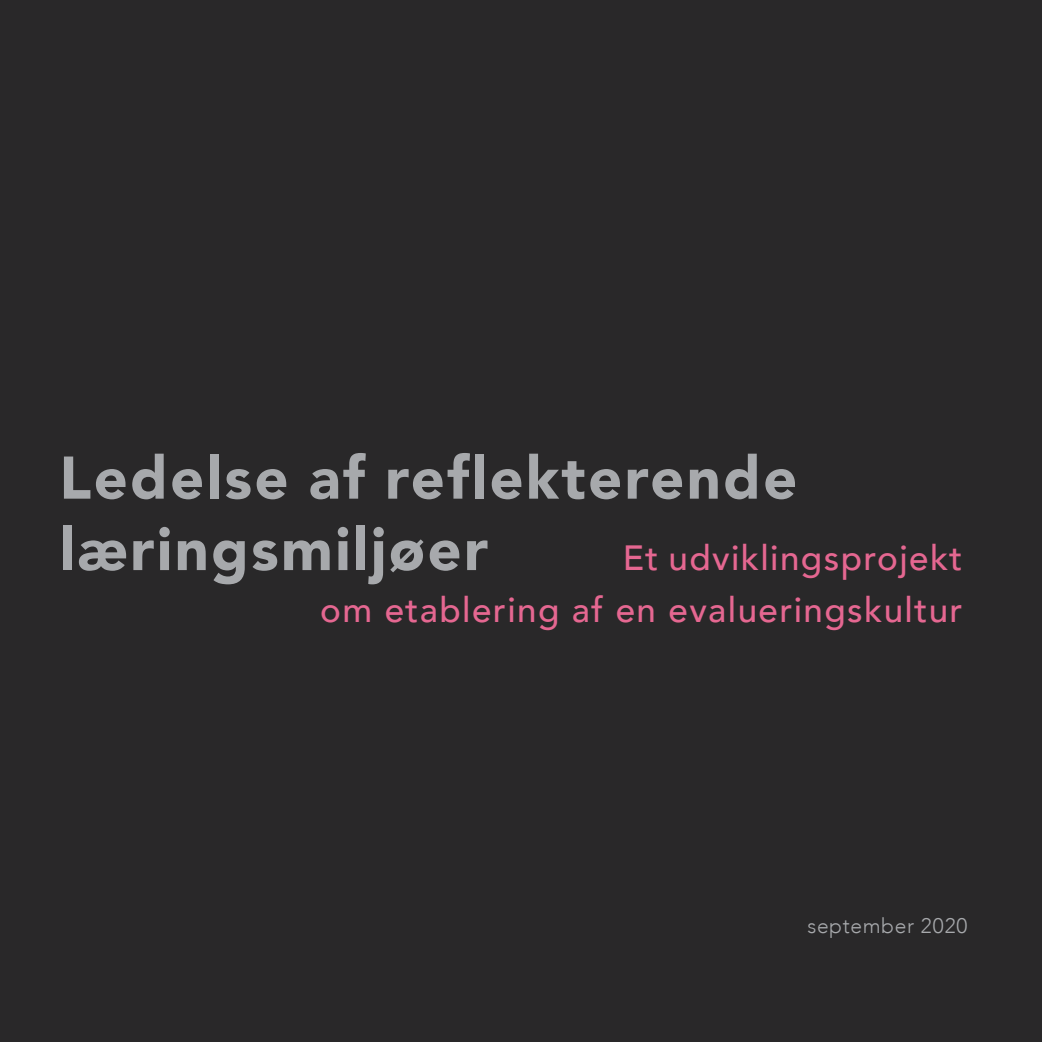
<style>
.page{position:relative;width:1042px;height:1042px;background:#292829}
.page>*{position:absolute;margin:0;border:0;box-sizing:border-box;transform-origin:0 0}
.t1{font:900 59.5px/71.4px "Avenir";letter-spacing:.04em;color:#a7a9ac}
.t2{font:500 35px/52.5px "Avenir";letter-spacing:.04em;color:#e56791;text-align:right}
.t3{font:300 21px "Avenir";letter-spacing:.03em;color:#a7a9ac}
</style>
<div class="page">
<h1 class="t1" style="left:59px;top:441px;width:739px">Ledelse af reflekterende læringsmiljøer</h1>
<p class="t2" style="left:320px;top:529px;width:644px">Et udviklingsprojekt<br>om etablering af en evalueringskultur</p>
<p class="t3" style="left:807px;top:913px;width:162px">september 2020</p>
</div>
